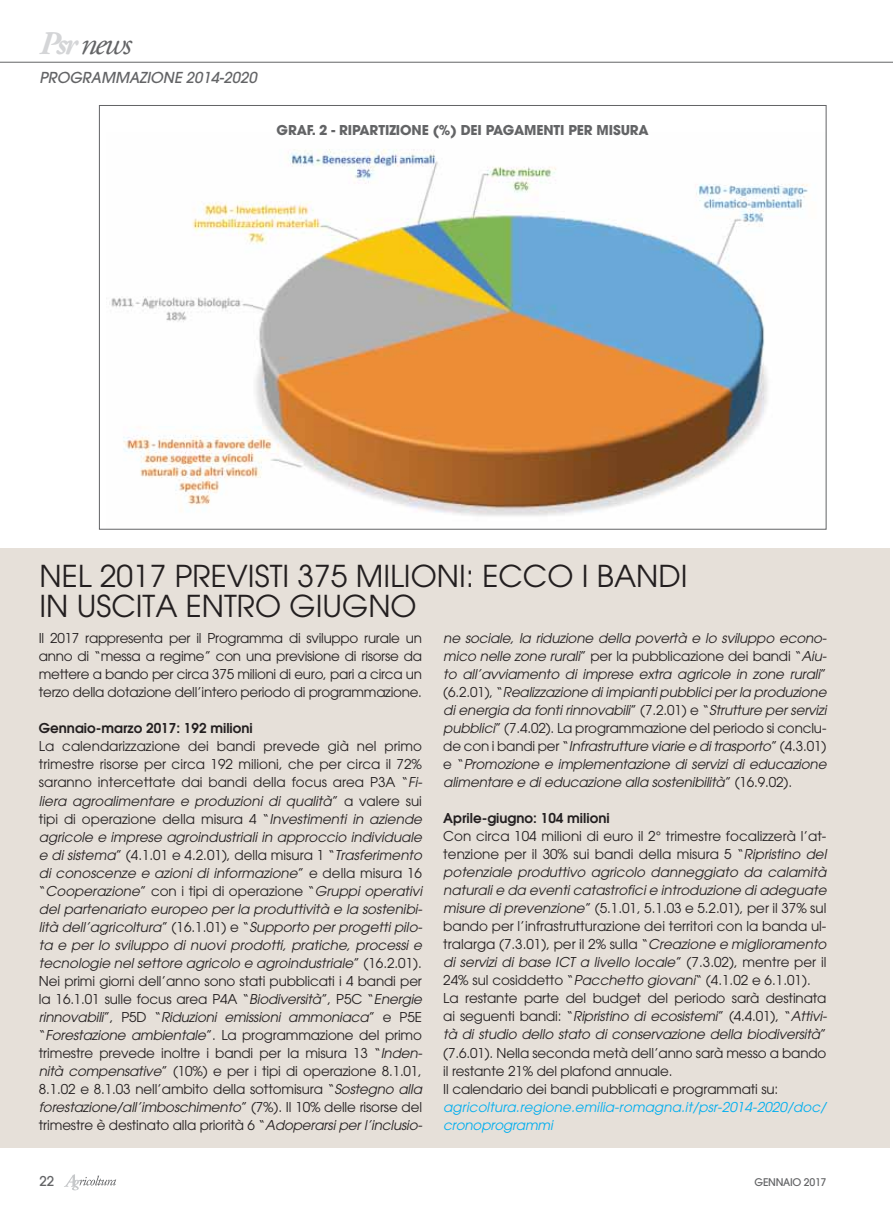
<style>
.page{position:relative;width:893px;height:1212px;background:#fff}
.page>*{position:absolute;margin:0;border:0;box-sizing:border-box;transform-origin:0 0}
.t1{font:italic 33px "Adobe Garamond Pro";color:#636466}
.t2{font:30px/30px "Avant Garde";color:#231f20}
.t3{font:italic 500 15px "Avant Garde";color:#636466}
.t4{font:13.5px/18px "Avant Garde";letter-spacing:-.01em;color:#231f20;text-align:justify}
.t5{font:italic 13.5px/18px "Avant Garde";letter-spacing:-.01em;color:#231f20;text-align:justify}
.t6{font:italic 13.5px/18px "Avant Garde";letter-spacing:.01em;color:#00aeef}
.t7{font:600 13.5px "Avant Garde";color:#231f20}
.t8{font:700 13.5px "Avant Garde";letter-spacing:-.01em;color:#636466}
.t9{font:500 13.5px "Avant Garde";color:#636466}
.t10{font:500 10.5px "Avant Garde";letter-spacing:-.025em;color:#636466}
.s1{font-weight:700;color:#d4d5d7}
.s2{font-style:italic}
.s3{font-style:normal}
</style>
<div class="page">
<div style="left:0;top:547px;width:890px;height:600px;background:#e6e0d9"></div>
<svg style="left:64px;top:1174px;width:52px;height:16px"></svg>
<hr style="left:0;top:62px;width:893px;height:1px;background:#636466">
<img style="left:109px;top:149px;width:700px;height:367px">
<h1 class="t1" style="left:39px;top:27px;width:94px"><span class="s1">Psr</span> news</h1>
<p class="t3" style="left:39px;top:72px;width:219px">PROGRAMMAZIONE 2014-2020</p>
<p class="t8" style="left:277px;top:125px;width:374px">GRAF. 2 - RIPARTIZIONE (%) DEI PAGAMENTI PER MISURA</p>
<h2 class="t2" style="left:39px;top:564px;width:649px">NEL 2017 PREVISTI 375 MILIONI: ECCO I BANDI<br>IN USCITA ENTRO GIUGNO</h2>
<p class="t4" style="left:39px;top:630px;width:384px">Il 2017 rappresenta per il Programma di sviluppo rurale un anno di “messa a regime” con una previsione di risorse da mettere a bando per circa 375 milioni di euro, pari a circa un terzo della dotazione dell’intero periodo di programmazione.</p>
<p class="t7" style="left:39px;top:723px;width:215px">Gennaio-marzo 2017: 192 milioni</p>
<p class="t4" style="left:39px;top:738px;width:385px">La calendarizzazione dei bandi prevede già nel primo trimestre risorse per circa 192 milioni, che per circa il 72% saranno intercettate dai bandi della focus area P3A “<span class="s2">Fi&shy;liera agroalimentare e produzioni di qualità</span>” a valere sui tipi di operazione della misura 4 “<span class="s2">Investimenti in aziende agricole e imprese agroindustriali in approccio individuale e di sistema</span>” (4.1.01 e 4.2.01), della misura 1 “<span class="s2">Trasferimento di conoscenze e azioni di informazione</span>” e della misura 16 “<span class="s2">Cooperazione</span>” con i tipi di operazione “<span class="s2">Gruppi operativi del partenariato europeo per la produttività e la sostenibi&shy;lità dell’agricoltura</span>” (16.1.01) e “<span class="s2">Supporto per progetti pilo&shy;ta e per lo sviluppo di nuovi prodotti, pratiche, processi e tecnologie nel settore agricolo e agroindustriale</span>” (16.2.01).<br>Nei primi giorni dell’anno sono stati pubblicati i 4 bandi per la 16.1.01 sulle focus area P4A “<span class="s2">Biodiversità</span>”, P5C “<span class="s2">Energie rinnovabili</span>”, P5D “<span class="s2">Riduzioni emissioni ammoniaca</span>” e P5E “<span class="s2">Forestazione ambientale</span>”. La programmazione del primo trimestre prevede inoltre i bandi per la misura 13 “<span class="s2">Inden&shy;nità compensative</span>” (10%) e per i tipi di operazione 8.1.01, 8.1.02 e 8.1.03 nell’ambito della sottomisura “<span class="s2">Sostegno alla forestazione/all’imboschimento</span>” (7%). Il 10% delle risorse del trimestre è destinato alla priorità 6 “<span class="s2">Adoperarsi per l’inclusio-</span></p>
<p class="t5" style="left:443px;top:630px;width:385px">ne sociale, la riduzione della povertà e lo sviluppo econo&shy;mico nelle zone rurali<span class="s3">” per la pubblicazione dei bandi “</span>Aiu&shy;to all’avviamento di imprese extra agricole in zone rurali<span class="s3">” (6.2.01), “</span>Realizzazione di impianti pubblici per la produzione di energia da fonti rinnovabili<span class="s3">” (7.2.01) e “</span>Strutture per servizi pubblici<span class="s3">” (7.4.02). La programmazione del periodo si conclu&shy;de con i bandi per “</span>Infrastrutture viarie e di trasporto<span class="s3">” (4.3.01) e “</span>Promozione e implementazione di servizi di educazione alimentare e di educazione alla sostenibilità<span class="s3">” (16.9.02).</span></p>
<p class="t7" style="left:443px;top:813px;width:168px">Aprile-giugno: 104 milioni</p>
<p class="t4" style="left:443px;top:828px;width:385px;text-align:left">Con circa 104 milioni di euro il 2° trimestre focalizzerà l’at&shy;tenzione per il 30% sui bandi della misura 5 “<span class="s2">Ripristino del potenziale produttivo agricolo danneggiato da calamità naturali e da eventi catastrofici e introduzione di adeguate misure di prevenzione</span>” (5.1.01, 5.1.03 e 5.2.01), per il 37% sul bando per l’infrastrutturazione dei territori con la banda ul&shy;tralarga (7.3.01), per il 2% sulla “<span class="s2">Creazione e miglioramento di servizi di base ICT a livello locale</span>” (7.3.02), mentre per il 24% sul cosiddetto “<span class="s2">Pacchetto giovani</span>“ (4.1.02 e 6.1.01).<br>La restante parte del budget del periodo sarà destinata ai seguenti bandi: “<span class="s2">Ripristino di ecosistemi</span>” (4.4.01), “<span class="s2">Attivi&shy;tà di studio dello stato di conservazione della biodiversità</span>” (7.6.01). Nella seconda metà dell’anno sarà messo a bando il restante 21% del plafond annuale.<br>Il calendario dei bandi pubblicati e programmati su:</p>
<p class="t6" style="left:443px;top:1098px;width:384px">agricoltura.regione.emilia-romagna.it/psr-2014-2020/doc/ cronoprogrammi</p>
<p class="t9" style="left:39px;top:1175px;width:16px">22</p>
<p class="t10" style="left:754px;top:1177px;width:73px">GENNAIO 2017</p>
</div>
